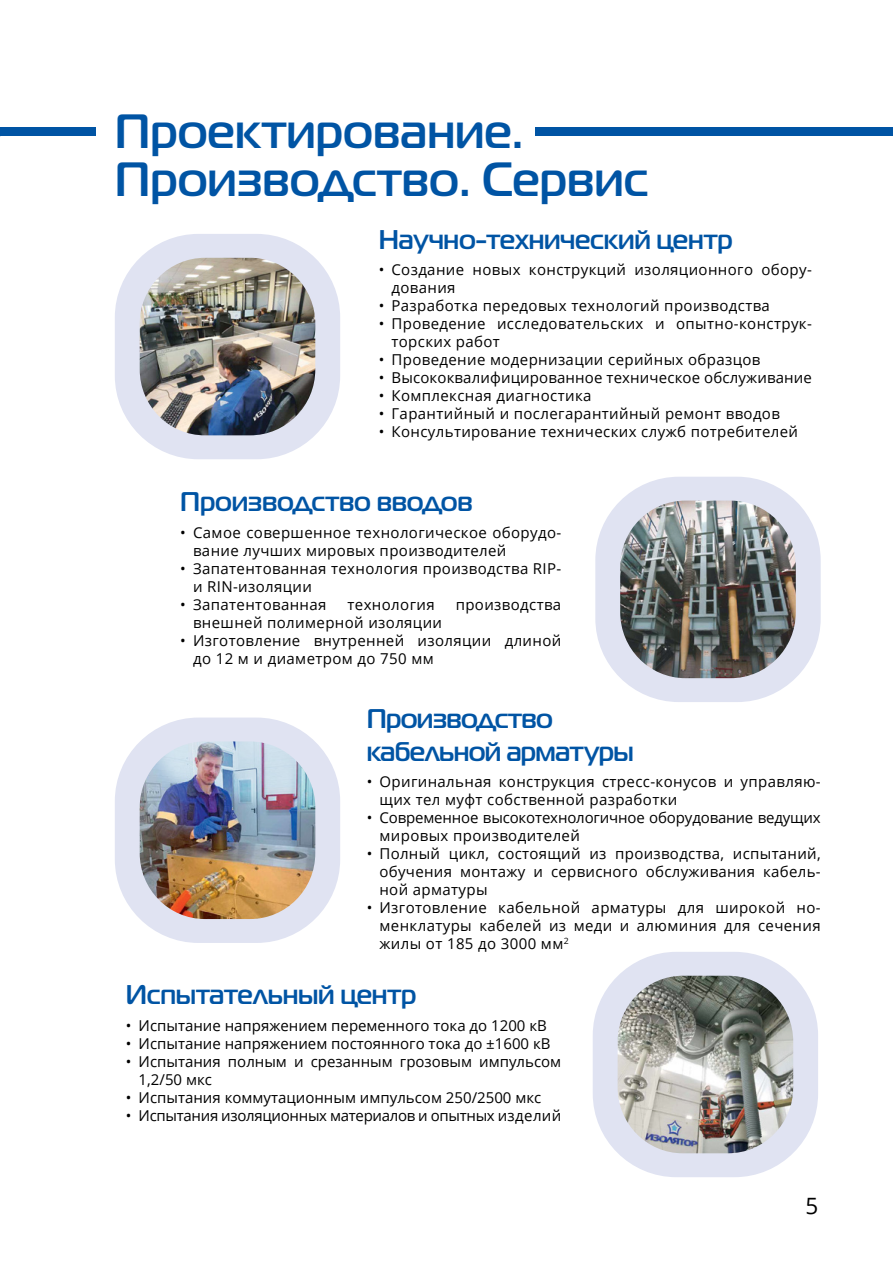
<style>
.page{position:relative;width:893px;height:1263px;background:#fff}
.page>*{position:absolute;margin:0;border:0;box-sizing:border-box;transform-origin:0 0}
.t1{font:500 48px/48px "Magistral";color:#0054a4}
.t2{font:500 27px/32.4px "Magistral";letter-spacing:-.01em;color:#0054a4}
.t3{font:22.5px "Open Sans";color:#000}
.t4{font:15px/18px "Open Sans";letter-spacing:.025em;color:#000}
.t5{font:15px/18px "Open Sans";color:#000}
.t6{font:15px/18px "Open Sans";letter-spacing:-.01em;color:#000}
.t7{font:15px "Open Sans";letter-spacing:-.02em;color:#000}
</style>
<div class="page">
<div style="left:115px;top:234px;width:225px;height:225px;background:#e0e3f2;border-radius:84px"></div>
<div style="left:115px;top:717px;width:225px;height:226px;background:#e0e3f2;border-radius:84px"></div>
<div style="left:595px;top:477px;width:226px;height:225px;background:#e0e3f2;border-radius:84px"></div>
<div style="left:593px;top:952px;width:225px;height:225px;background:#e0e3f2;border-radius:84px"></div>
<img style="left:140px;top:258px;width:175px;height:177px">
<img style="left:140px;top:741px;width:175px;height:178px">
<img style="left:620px;top:501px;width:176px;height:177px">
<img style="left:618px;top:976px;width:175px;height:177px">
<div style="left:0;top:128px;width:893px;height:8px;background:#0054a4"></div>
<div style="left:96px;top:119px;width:439px;height:43px;background:#fff"></div>
<h1 class="t1" style="left:115px;top:108px;width:535px">Проектирование.<br>Производство. Сервис</h1>
<h2 class="t2" style="left:379px;top:223px;width:355px">Научно-технический центр</h2>
<p class="t4" style="left:391px;top:260px;width:422px;text-indent:-13px">• Создание новых конструкций изоляционного обору&shy;дования</p>
<p class="t4" style="left:379px;top:296px;width:393px">• Разработка передовых технологий производства</p>
<p class="t4" style="left:391px;top:314px;width:422px;text-indent:-13px">• Проведение исследовательских и опытно-конструк&shy;торских работ</p>
<p class="t4" style="left:379px;top:350px;width:383px">• Проведение модернизации серийных образцов</p>
<p class="t4" style="left:379px;top:368px;width:435px">• Высококвалифицированное техническое обслуживание</p>
<p class="t4" style="left:379px;top:386px;width:214px">• Комплексная диагностика</p>
<p class="t4" style="left:379px;top:404px;width:403px">• Гарантийный и послегарантийный ремонт вводов</p>
<p class="t4" style="left:379px;top:422px;width:421px">• Консультирование технических служб потребителей</p>
<h2 class="t2" style="left:180px;top:486px;width:294px">Производство вводов</h2>
<p class="t4" style="left:193px;top:523px;width:370px;text-indent:-13px">• Самое совершенное технологическое оборудо&shy;вание лучших мировых производителей</p>
<p class="t4" style="left:193px;top:559px;width:370px;text-indent:-13px">• Запатентованная технология производства RIP&shy;и RIN-изоляции</p>
<p class="t4" style="left:180px;top:595px;width:148px">• Запатентованная</p>
<p class="t4" style="left:348px;top:595px;width:89px">технология</p>
<p class="t4" style="left:456px;top:595px;width:107px">производства</p>
<p class="t4" style="left:193px;top:613px;width:251px">внешней полимерной изоляции</p>
<p class="t4" style="left:193px;top:631px;width:370px;text-indent:-13px">• Изготовление внутренней изоляции длиной до 12 м и диаметром до 750 мм</p>
<h2 class="t2" style="left:367px;top:703px;width:269px">Производство кабельной арматуры</h2>
<p class="t4" style="left:379px;top:772px;width:443px;text-indent:-13px">• Оригинальная конструкция стресс-конусов и управляю&shy;щих тел муфт собственной разработки</p>
<p class="t6" style="left:379px;top:808px;width:443px;text-indent:-13px">• Современное высокотехнологичное оборудование ведущих мировых производителей</p>
<p class="t4" style="left:379px;top:844px;width:443px;text-align:justify;text-indent:-13px">• Полный цикл, состоящий из производства, испытаний, обучения монтажу и сервисного обслуживания кабель&shy;ной арматуры</p>
<p class="t4" style="left:379px;top:898px;width:443px;text-align:justify;text-indent:-13px">• Изготовление кабельной арматуры для широкой но&shy;менклатуры кабелей из меди и алюминия для сечения жилы от 185 до 3000 мм<sup>2</sup></p>
<h2 class="t2" style="left:126px;top:979px;width:292px">Испытательный центр</h2>
<p class="t5" style="left:126px;top:1016px;width:422px">• Испытание напряжением переменного тока до 1200 кВ</p>
<p class="t5" style="left:126px;top:1034px;width:426px">• Испытание напряжением постоянного тока до ±1600 кВ</p>
<p class="t5" style="left:139px;top:1052px;width:424px;text-indent:-13px">• Испытания полным и срезанным грозовым импульсом<br>1,2/50 мкс</p>
<p class="t5" style="left:126px;top:1088px;width:417px">• Испытания коммутационным импульсом 250/2500 мкс</p>
<p class="t7" style="left:126px;top:1105px;width:437px">• Испытания изоляционных материалов и опытных изделий</p>
<h3 class="t3" style="left:805px;top:1191px;width:14px">5</h3>
</div>
